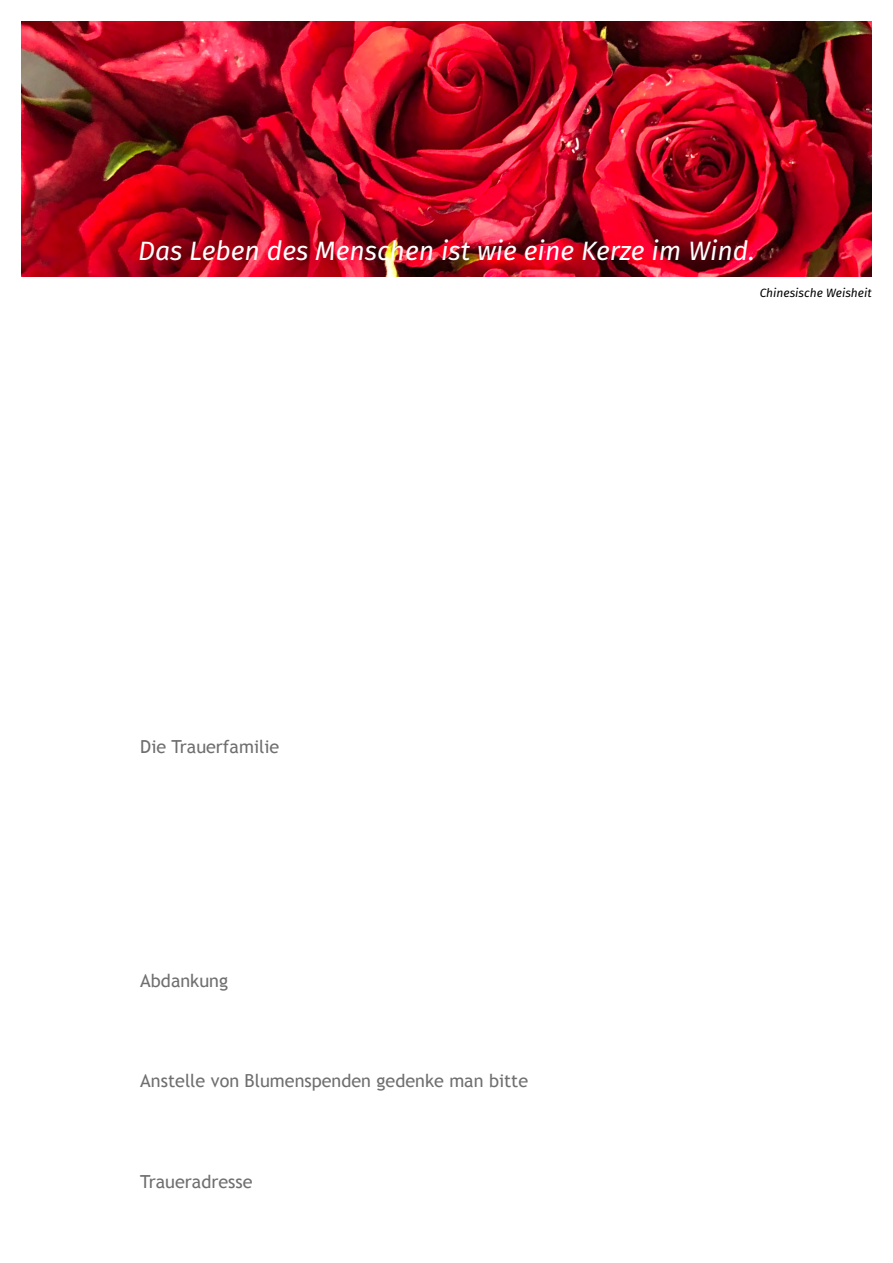
<style>
.page{position:relative;width:893px;height:1263px;background:#fff}
.page>*{position:absolute;margin:0;border:0;box-sizing:border-box;transform-origin:0 0}
.t1{font:italic 26.55px "Fira Sans";color:#fff}
.t2{font:18px "Trebuchet MS";color:#706f6f}
.t3{font:italic 12px "Fira Sans";color:#000}
</style>
<div class="page">
<img style="left:21px;top:21px;width:851px;height:256px">
<p class="t1" style="left:138px;top:231px;width:618px">Das Leben des Menschen ist wie eine Kerze im Wind.</p>
<p class="t2" style="left:140px;top:736px;width:141px">Die Trauerfamilie</p>
<p class="t2" style="left:140px;top:969px;width:89px">Abdankung</p>
<p class="t2" style="left:140px;top:1070px;width:389px">Anstelle von Blumenspenden gedenke man bitte</p>
<p class="t2" style="left:140px;top:1171px;width:114px">Traueradresse</p>
<p class="t3" style="left:760px;top:284px;width:113px">Chinesische Weisheit</p>
</div>
